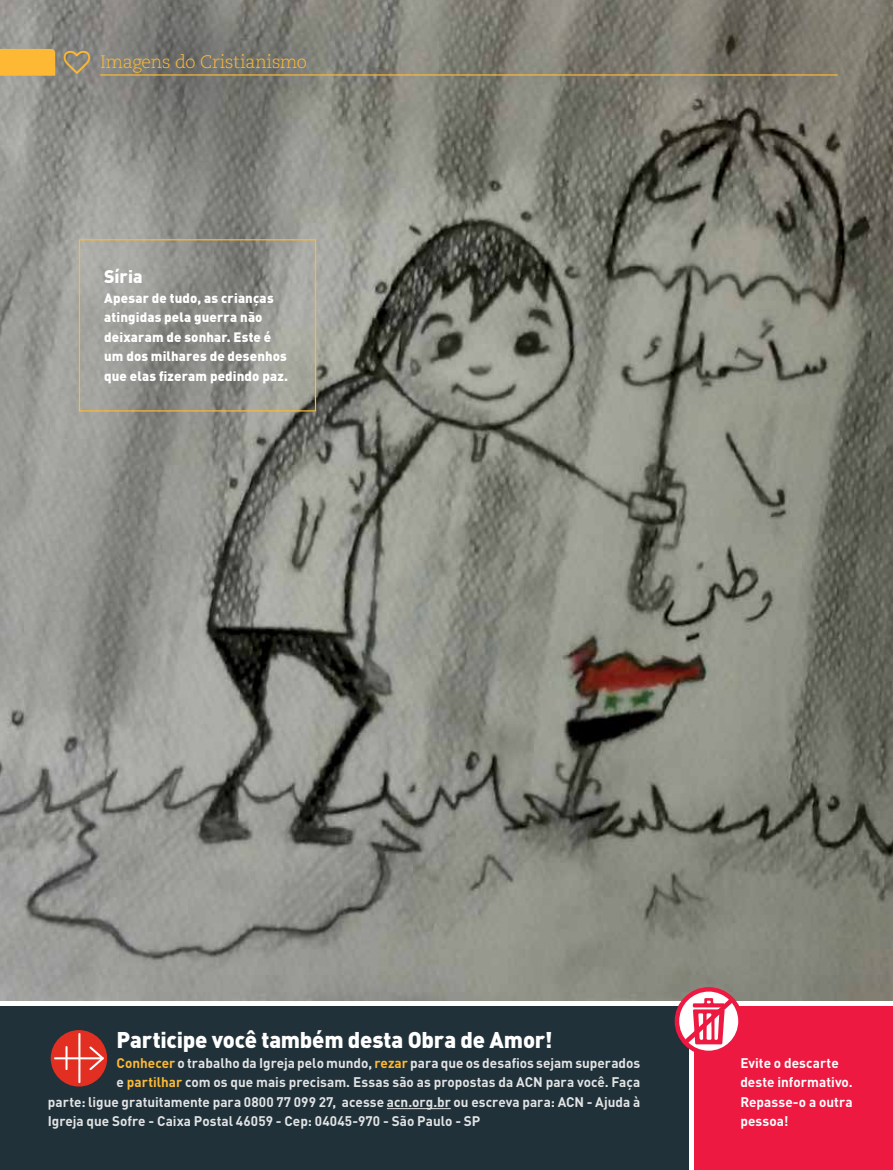
<style>
.page{position:relative;width:893px;height:1170px;background:#fff}
.page>*{position:absolute;margin:0;border:0;box-sizing:border-box;transform-origin:0 0}
.t1{font:900 22.5px "DIN Pro";letter-spacing:-.01em;color:#fff}
.t2{font:300 18px "Caecilia LT Std";letter-spacing:-.015em;color:#fdb933}
.t3{font:900 18px "DIN Pro";letter-spacing:-.005em;color:#fff}
.t4{font:700 13.8px "DIN Pro";color:#e2e3e4}
.t5{font:700 13.8px/19.5px "DIN Pro";letter-spacing:.005em;color:#fff}
.t6{font:900 13.5px/19.5px "DIN Pro";letter-spacing:.01em;color:#fff}
.s1{color:#fdb933}
</style>
<div class="page">
<img style="left:0;top:0;width:893px;height:1000px">
<svg style="left:55px;top:0;width:269px;height:208px;background:#82837e"></svg>
<div style="left:0;top:1006px;width:688px;height:163px;background:#203139"></div>
<div style="left:694px;top:1006px;width:199px;height:163px;background:#ed1941"></div>
<svg style="left:677px;top:989px;width:63px;height:63px"></svg>
<div style="left:675px;top:987px;width:68px;height:68px;border:4px solid #ed1941;border-radius:50%"></div>
<svg style="left:679px;top:993px;width:59px;height:55px"></svg>
<hr style="left:387px;top:1108px;width:64px;height:1px;background:#e2e3e4">
<svg style="left:51px;top:1029px;width:56px;height:57px"></svg>
<svg style="left:54px;top:1032px;width:50px;height:51px;background:#d1483f"></svg>
<hr style="left:100px;top:74px;width:738px;height:2px;background:#fdb933">
<svg style="left:0;top:49px;width:55px;height:27px"></svg>
<svg style="left:78px;top:238px;width:239px;height:174px;background:#97968e"></svg>
<svg style="left:64px;top:51px;width:26px;height:23px"></svg>
<h2 class="t2" style="left:100px;top:51px;width:208px">Imagens do Cristianismo</h2>
<h2 class="t3" style="left:104px;top:265px;width:40px">Síria</h2>
<p class="t6" style="left:104px;top:288px;width:185px">Apesar de tudo, as crianças atingidas pela guerra não deixaram de sonhar. Este é um dos milhares de desenhos que elas fizeram pedindo paz.</p>
<h1 class="t1" style="left:117px;top:1024px;width:438px">Participe você também desta Obra de Amor!</h1>
<p class="t4" style="left:117px;top:1053px;width:525px"><span class="s1">Conhecer</span> o trabalho da Igreja pelo mundo, <span class="s1">rezar</span> para que os desafios sejam superados</p>
<p class="t4" style="left:117px;top:1072px;width:525px">e <span class="s1">partilhar</span> com os que mais precisam. Essas são as propostas da ACN para você. Faça</p>
<p class="t4" style="left:48px;top:1092px;width:594px">parte: ligue gratuitamente para 0800 77 099 27, acesse acn.org.br ou escreva para: ACN - Ajuda à</p>
<p class="t4" style="left:48px;top:1111px;width:434px">Igreja que Sofre - Caixa Postal 46059 - Cep: 04045-970 - São Paulo - SP</p>
<p class="t5" style="left:740px;top:1052px;width:114px">Evite o descarte deste informativo.<br>Repasse-o a outra pessoa!</p>
</div>
